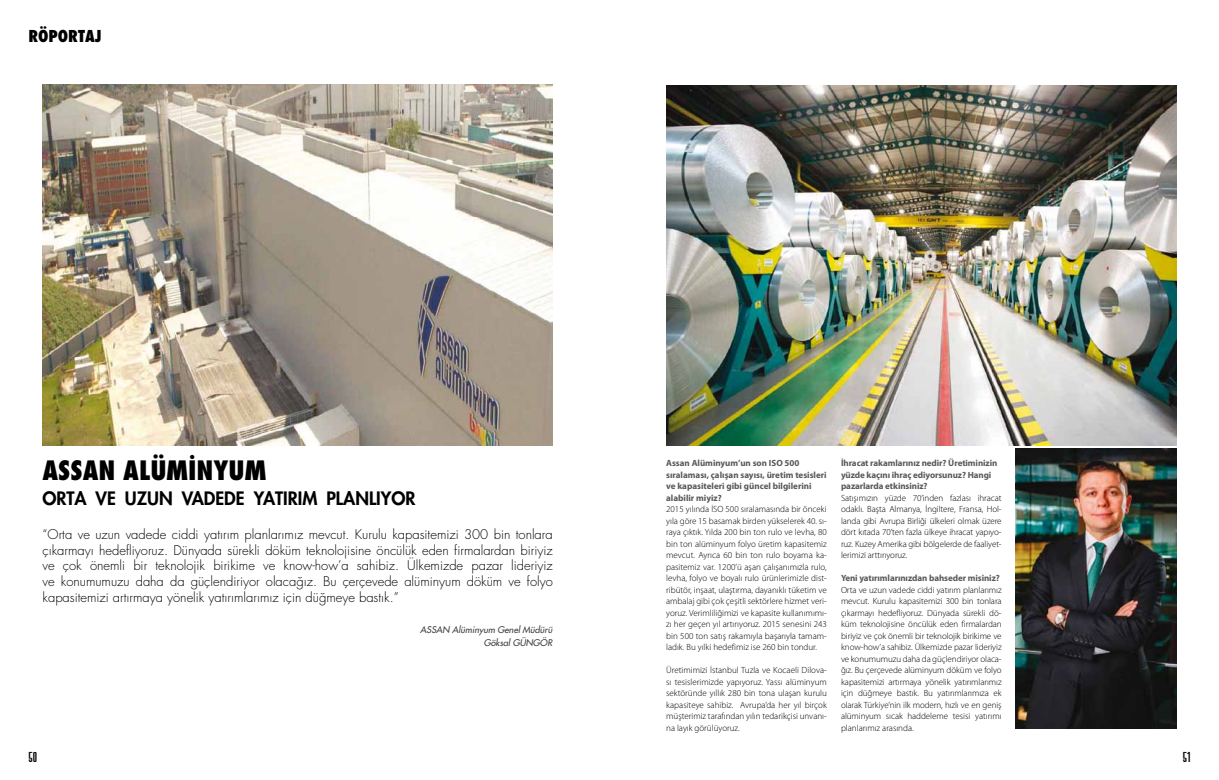
<style>
.page{position:relative;width:1219px;height:780px;background:#fff}
.page>*{position:absolute;margin:0;border:0;box-sizing:border-box;transform-origin:0 0}
.t1{font:26px "Futura Cond Black Tr";color:#000}
.t2{font:18px "Futura Heavy Tr";color:#000}
.t3{font:16px "Futura Cond Black Tr";color:#000}
.t4{font:15px "Compact";color:#000;scale:1.4 1}
.t5{font:13px/15.6px "Futura Tr Light Nr";color:#000;text-align:justify}
.t6{font:300 9px/11.5px "Myriad Pro";color:#000;text-align:justify}
.t7{font:700 9px/11.5px "Myriad Pro";letter-spacing:-.01em;color:#58585a}
.t8{font:9px/13.4px "Futura Italic Tr";color:#3e3d40;text-align:right}
</style>
<div class="page">
<img style="left:1016px;top:448px;width:160px;height:281px">
<img style="left:43px;top:85px;width:510px;height:360px">
<img style="left:666px;top:85px;width:510px;height:361px">
<h3 class="t3" style="left:28px;top:25px;width:75px">RÖPORTAJ</h3>
<h1 class="t1" style="left:42px;top:454px;width:225px">ASSAN ALÜMİNYUM</h1>
<h2 class="t2" style="left:42px;top:486px;width:375px">ORTA VE UZUN VADEDE YATIRIM PLANLIYOR</h2>
<p class="t5" style="left:43px;top:527px;width:512px">“Orta ve uzun vadede ciddi yatırım planlarımız mevcut. Kurulu kapasitemizi 300 bin tonlara çıkarmayı hedefliyoruz. Dünyada sürekli döküm teknolojisine öncülük eden firmalardan biriyiz ve çok önemli bir teknolojik birikime ve know-how’a sahibiz. Ülkemizde pazar lideriyiz ve konumumuzu daha da güçlendiriyor olacağız. Bu çerçevede alüminyum döküm ve folyo kapasitemizi artırmaya yönelik yatırımlarımız için düğmeye bastık.”</p>
<p class="t8" style="left:420px;top:622px;width:134px">ASSAN Alüminyum Genel Müdürü<br>Göksal GÜNGÖR</p>
<p class="t7" style="left:666px;top:457px;width:162px">Assan Alüminyum’un son ISO 500 sıralaması, çalışan sayısı, üretim tesisleri ve kapasiteleri gibi güncel bilgilerini alabilir miyiz?</p>
<p class="t6" style="left:666px;top:503px;width:162px">2015 yılında İSO 500 sıralamasında bir önceki yıla göre 15 basamak birden yükselerek 40. sı&shy;raya çıktık. Yılda 200 bin ton rulo ve levha, 80 bin ton alüminyum folyo üretim kapasitemiz mevcut. Ayrıca 60 bin ton rulo boyama ka&shy;pasitemiz var. 1200’ü aşan çalışanımızla rulo, levha, folyo ve boyalı rulo ürünlerimizle dist&shy;ribütör, inşaat, ulaştırma, dayanıklı tüketim ve ambalaj gibi çok çeşitli sektörlere hizmet veri&shy;yoruz. Verimliliğimizi ve kapasite kullanımımı&shy;zı her geçen yıl artırıyoruz. 2015 senesini 243 bin 500 ton satış rakamıyla başarıyla tamam&shy;ladık. Bu yılki hedefimiz ise 260 bin tondur.</p>
<p class="t6" style="left:666px;top:664px;width:162px">Üretimimizi İstanbul Tuzla ve Kocaeli Dilova&shy;sı tesislerimizde yapıyoruz. Yassı alüminyum sektöründe yıllık 280 bin tona ulaşan kurulu kapasiteye sahibiz. Avrupa’da her yıl birçok müşterimiz tarafından yılın tedarikçisi unvanı&shy;na layık görülüyoruz.</p>
<p class="t7" style="left:841px;top:457px;width:158px">İhracat rakamlarınız nedir? Üretiminizin yüzde kaçını ihraç ediyorsunuz? Hangi pazarlarda etkinsiniz?</p>
<p class="t6" style="left:841px;top:492px;width:162px">Satışımızın yüzde 70’inden fazlası ihracat odaklı. Başta Almanya, İngiltere, Fransa, Hol&shy;landa gibi Avrupa Birliği ülkeleri olmak üzere dört kıtada 70’ten fazla ülkeye ihracat yapıyo&shy;ruz. Kuzey Amerika gibi bölgelerde de faaliyet&shy;lerimizi arttırıyoruz.</p>
<p class="t7" style="left:841px;top:572px;width:160px">Yeni yatırımlarınızdan bahseder misiniz?</p>
<p class="t6" style="left:841px;top:584px;width:162px">Orta ve uzun vadede ciddi yatırım planlarımız mevcut. Kurulu kapasitemizi 300 bin tonlara çıkarmayı hedefliyoruz. Dünyada sürekli dö&shy;küm teknolojisine öncülük eden firmalardan biriyiz ve çok önemli bir teknolojik birikime ve know-how’a sahibiz. Ülkemizde pazar lideriyiz ve konumumuzu daha da güçlendiriyor olaca&shy;ğız. Bu çerçevede alüminyum döküm ve folyo kapasitemizi artırmaya yönelik yatırımlarımız için düğmeye bastık. Bu yatırımlarımıza ek olarak Türkiye’nin ilk modern, hızlı ve en geniş alüminyum sıcak haddeleme tesisi yatırımı planlarımız arasında.</p>
<h3 class="t4" style="left:28px;top:748px;width:8px">50</h3>
<h3 class="t4" style="left:1183px;top:748px;width:7px">51</h3>
</div>
